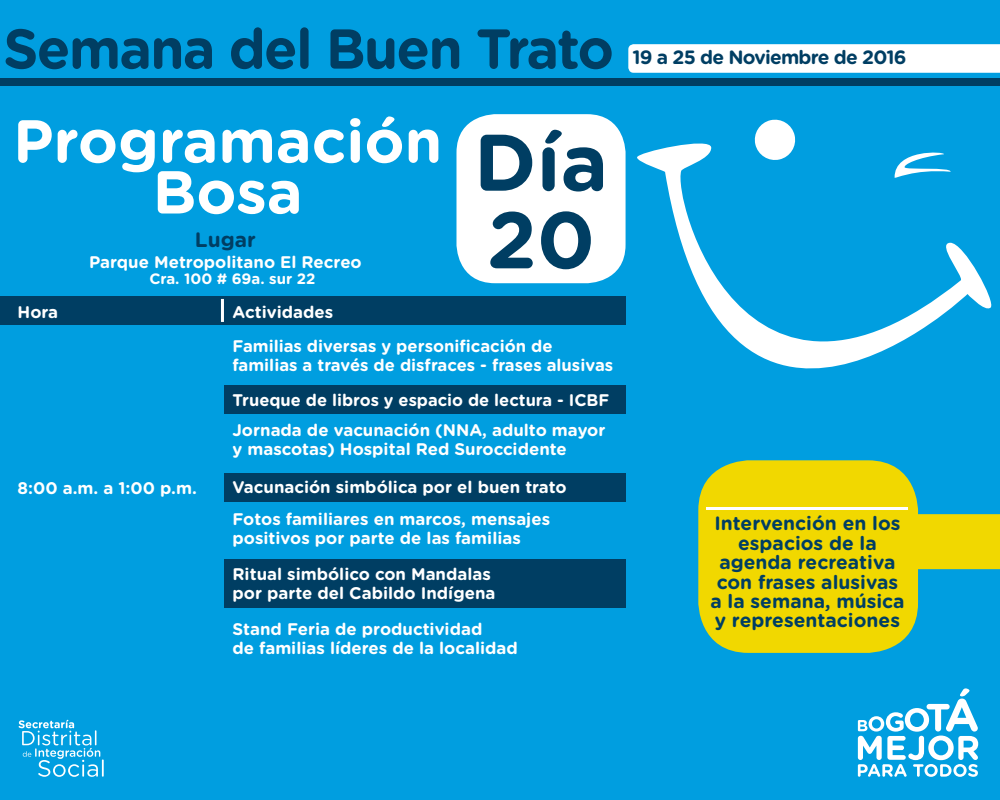
<style>
.page{position:relative;width:1000px;height:800px;background:#009ee0}
.page>*{position:absolute;margin:0;border:0;box-sizing:border-box;transform-origin:0 0}
.t1{font:700 80px/77.6px "Gotham Rounded";color:#003e63}
.t2{font:700 60.5px/51px "Gotham Rounded";color:#fff;text-align:center}
.t3{font:700 56.1px "Gotham Rounded";letter-spacing:-.03em;color:#003e63}
.t4{font:700 20.8px "Gotham Rounded";color:#003e63}
.t5{font:700 19.3px/19.4px "Gotham Rounded";color:#003e63;text-align:center}
.t6{font:700 19.3px "Gotham Rounded";letter-spacing:-.04em;color:#003e63}
.t7{font:700 16.8px/18.9px "Gotham Rounded";color:#fff}
.t8{font:700 15px "Gotham Rounded";color:#fff}
</style>
<div class="page">
<div style="left:0;top:296px;width:626px;height:29px;background:#003e63"></div>
<div style="left:224px;top:385px;width:402px;height:29px;background:#003e63"></div>
<div style="left:224px;top:473px;width:402px;height:29px;background:#003e63"></div>
<div style="left:224px;top:559px;width:402px;height:49px;background:#003e63"></div>
<div style="left:0;top:79px;width:1000px;height:7px;background:#003e63"></div>
<svg style="left:628px;top:44px;width:372px;height:29px;background:#fafdfe"></svg>
<svg style="left:637px;top:143px;width:355px;height:371px"></svg>
<svg style="left:753px;top:119px;width:44px;height:43px"></svg>
<svg style="left:894px;top:149px;width:57px;height:31px"></svg>
<svg style="left:858px;top:688px;width:120px;height:89px"></svg>
<svg style="left:19px;top:720px;width:85px;height:57px"></svg>
<div style="left:457px;top:114px;width:169px;height:169px;background:#fff;border-radius:39px"></div>
<div style="left:698px;top:460px;width:220px;height:193px;background:#f1d800;border-radius:50px"></div>
<hr style="left:221px;top:299px;width:3px;height:23px;background:#fff">
<div style="left:918px;top:514px;width:82px;height:55px;background:#f1d800"></div>
<hr style="left:706px;top:507px;width:202px;height:3px;background:#fff">
<h3 class="t3" style="left:3px;top:8px;width:612px">Semana del Buen Trato</h3>
<h2 class="t2" style="left:13px;top:113px;width:431px">Programación<br>Bosa</h2>
<h1 class="t1" style="left:474px;top:120px;width:136px">Día<br>20</h1>
<p class="t7" style="left:233px;top:294px;width:322px;line-height:34px">Actividades<br>Familias diversas y personificación de</p>
<p class="t7" style="left:233px;top:355px;width:382px">familias a través de disfraces - frases alusivas</p>
<p class="t4" style="left:195px;top:224px;width:62px">Lugar</p>
<p class="t7" style="left:89px;top:252px;width:274px">Parque Metropolitano El Recreo</p>
<p class="t8" style="left:149px;top:267px;width:168px">Cra. 100 # 69a. sur 22</p>
<p class="t7" style="left:18px;top:302px;width:42px">Hora</p>
<p class="t7" style="left:233px;top:390px;width:378px">Trueque de libros y espacio de lectura - ICBF</p>
<p class="t7" style="left:18px;top:478px;width:181px">8:00 a.m. a 1:00 p.m.</p>
<p class="t7" style="left:233px;top:420px;width:374px">Jornada de vacunación (NNA, adulto mayor y mascotas) Hospital Red Suroccidente</p>
<p class="t7" style="left:233px;top:477px;width:336px">Vacunación simbólica por el buen trato</p>
<p class="t7" style="left:233px;top:509px;width:319px">Fotos familiares en marcos, mensajes positivos por parte de las familias</p>
<p class="t7" style="left:233px;top:564px;width:264px">Ritual simbólico con Mandalas por parte del Cabildo Indígena</p>
<p class="t7" style="left:233px;top:619px;width:287px">Stand Feria de productividad<br>de familias líderes de la localidad</p>
<p class="t6" style="left:633px;top:43px;width:276px">19 a 25 de Noviembre de 2016</p>
<p class="t5" style="left:710px;top:513px;width:196px">Intervención en los espacios de la agenda recreativa con frases alusivas a la semana, música y representaciones</p>
</div>
